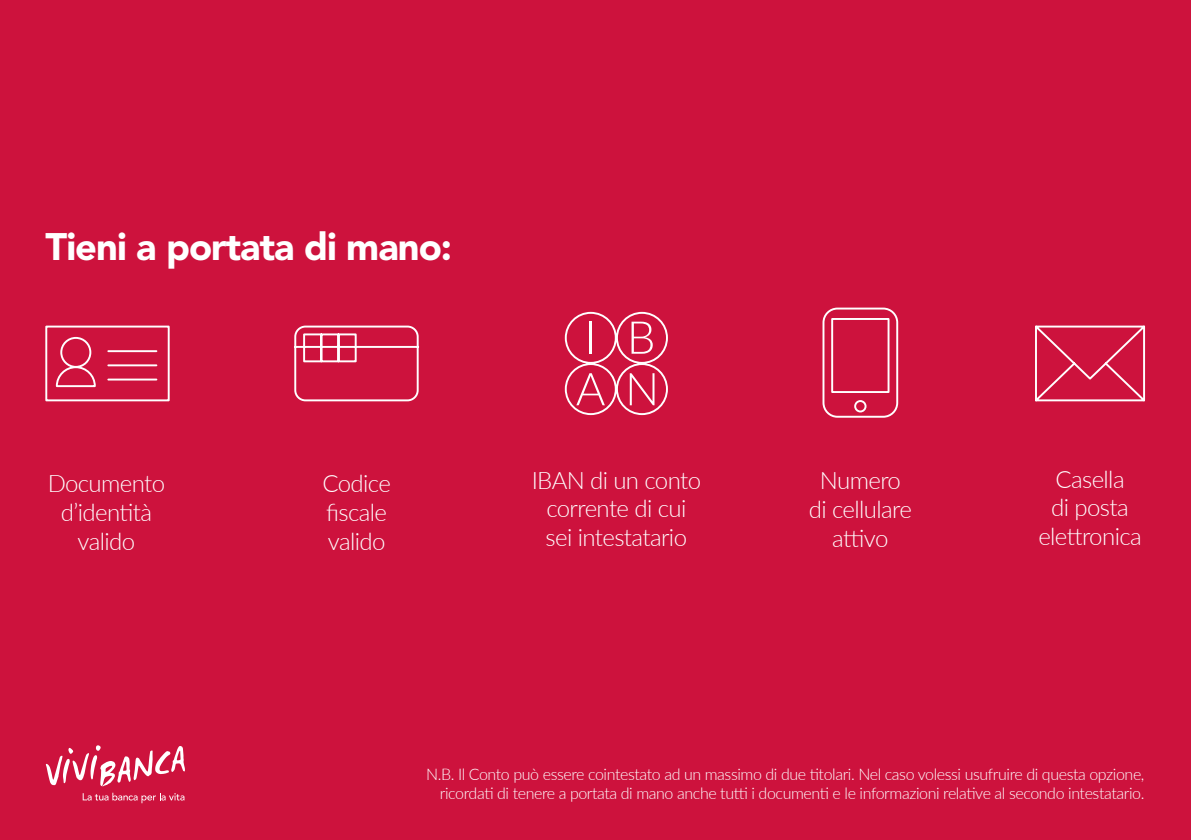
<style>
.page{position:relative;width:1191px;height:840px;background:#fff}
.page>*{position:absolute;margin:0;border:0;box-sizing:border-box;transform-origin:0 0}
.t1{font:900 38px "Avenir LT Std";letter-spacing:-.025em;color:#fff}
.t2{font:300 24px/28.8px "Lato";letter-spacing:-.025em;color:#fff;text-align:center}
.t3{font:300 16px/19.2px "Lato";letter-spacing:-.025em;color:#fff;text-align:right}
</style>
<div class="page">
<div style="left:0;top:0;width:1191px;height:839px;background:#cd123d"></div>
<svg style="left:46px;top:745px;width:139px;height:41px"></svg>
<svg style="left:83px;top:792px;width:101px;height:10px"></svg>
<svg style="left:45px;top:325px;width:125px;height:77px"></svg>
<svg style="left:294px;top:325px;width:126px;height:77px"></svg>
<svg style="left:564px;top:311px;width:104px;height:105px"></svg>
<svg style="left:822px;top:307px;width:77px;height:111px"></svg>
<svg style="left:1035px;top:325px;width:111px;height:77px"></svg>
<h1 class="t1" style="left:45px;top:224px;width:408px">Tieni a portata di mano:</h1>
<h2 class="t2" style="left:48px;top:467px;width:119px">Documento d’identità valido</h2>
<h2 class="t2" style="left:322px;top:467px;width:70px;text-align:left">Codice fiscale valido</h2>
<h2 class="t2" style="left:531px;top:464px;width:171px">IBAN di un conto corrente di cui sei intestatario</h2>
<h2 class="t2" style="left:808px;top:465px;width:105px">Numero di cellulare attivo</h2>
<h2 class="t2" style="left:1038px;top:463px;width:105px">Casella<br>di posta elettronica</h2>
<p class="t3" style="left:426px;top:763px;width:720px">N.B. Il Conto può essere cointestato ad un massimo di due titolari. Nel caso volessi usufruire di questa opzione, ricordati di tenere a portata di mano anche tutti i documenti e le informazioni relative al secondo intestatario.</p>
</div>
